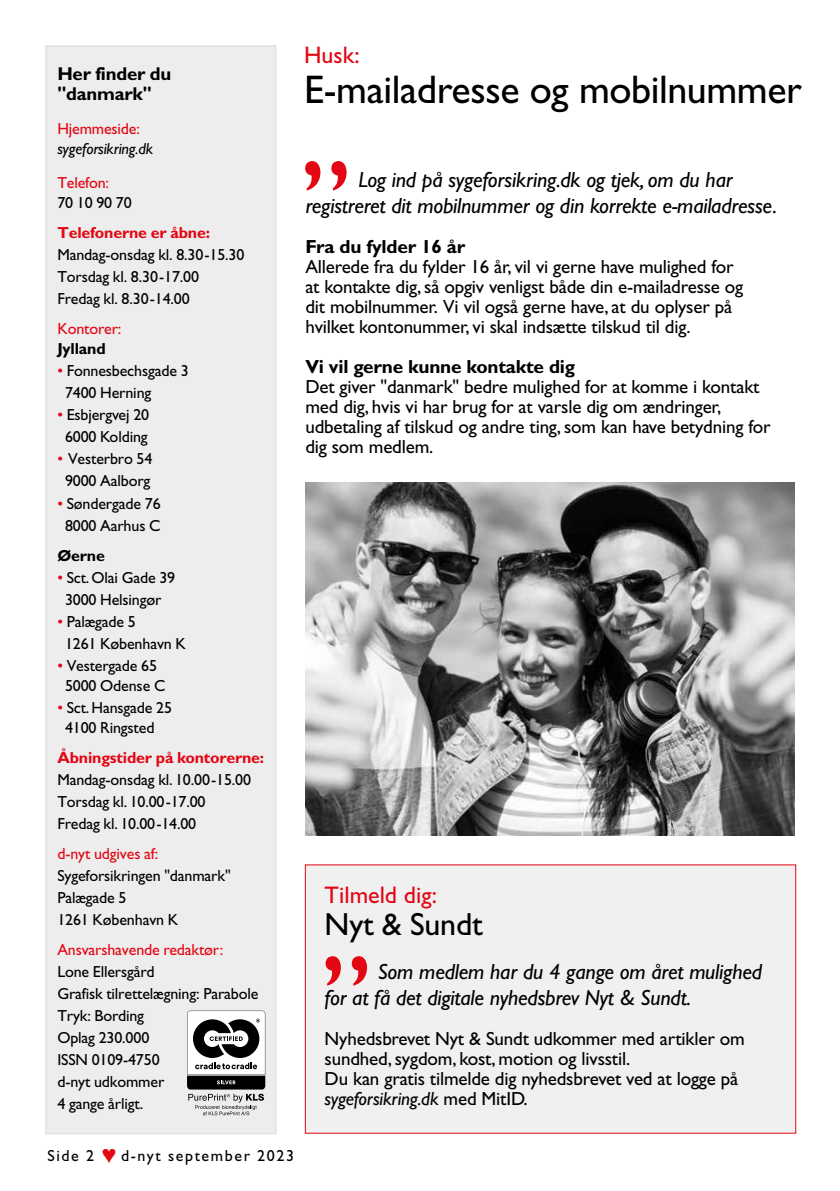
<style>
.page{position:relative;width:840px;height:1191px;background:#fff}
.page>*{position:absolute;margin:0;border:0;box-sizing:border-box;transform-origin:0 0}
.t1{font:120px "Gill Sans";color:#e30613}
.t2{font:40px "Gill Sans";letter-spacing:-.01em;color:#000}
.t3{font:32px "Gill Sans";letter-spacing:-.01em;color:#000}
.t4{font:24px "Gill Sans";color:#e30613}
.t5{font:italic 22px/26px "Gill Sans";letter-spacing:-.01em;color:#000;text-align:center}
.t6{font:19px/20px "Gill Sans";letter-spacing:-.01em;color:#000}
.t7{font:700 19px "Gill Sans";letter-spacing:-.01em;color:#000}
.t8{font:700 18.6px/20px "Gill Sans";letter-spacing:-.01em;color:#000}
.t9{font:16px/22px "Gill Sans";letter-spacing:-.01em;color:#000}
.t10{font:16px "Gill Sans";letter-spacing:-.01em;color:#e30613}
.t11{font:700 16px "Gill Sans";letter-spacing:-.01em;color:#e30613}
.t12{font:16px "Gill Sans";letter-spacing:.1em;color:#000}
.t13{font:italic 16px "Gill Sans";letter-spacing:-.01em;color:#000}
.t14{font:700 16px "Gill Sans";letter-spacing:-.01em;color:#000}
.s1{color:#e30613}
.s2{font-style:italic}
</style>
<div class="page">
<div style="left:305px;top:864px;width:490px;height:269px;background:#f0f0f0"></div>
<div style="left:45px;top:45px;width:231px;height:1089px;background:#ededed;border:1px solid #dadada"></div>
<svg style="left:187px;top:1010px;width:78px;height:105px"></svg>
<img style="left:305px;top:482px;width:489px;height:353px">
<p class="t8" style="left:57px;top:64px;width:115px">Her finder du "danmark"</p>
<p class="t10" style="left:57px;top:120px;width:84px">Hjemmeside:</p>
<p class="t13" style="left:57px;top:140px;width:97px">sygeforsikring.dk</p>
<p class="t10" style="left:57px;top:174px;width:53px">Telefon:</p>
<p class="t9" style="left:57px;top:192px;width:76px">70 10 90 70</p>
<p class="t11" style="left:57px;top:223px;width:154px">Telefonerne er åbne:</p>
<p class="t9" style="left:57px;top:244px;width:188px">Mandag-onsdag kl. 8.30-15.30<br>Torsdag kl. 8.30-17.00<br>Fredag kl. 8.30-14.00</p>
<p class="t10" style="left:57px;top:320px;width:66px">Kontorer:</p>
<p class="t14" style="left:57px;top:339px;width:50px">Jylland</p>
<p class="t9" style="left:65px;top:360px;width:125px;text-indent:-8px"><span class="s1">•</span> Fonnesbechsgade 3<br>7400 Herning</p>
<p class="t9" style="left:57px;top:404px;width:93px;text-align:center"><span class="s1">•</span> Esbjergvej 20<br>6000 Kolding</p>
<p class="t9" style="left:57px;top:448px;width:97px;text-align:center"><span class="s1">•</span> Vesterbro 54<br>9000 Aalborg</p>
<p class="t9" style="left:57px;top:492px;width:105px;text-align:center"><span class="s1">•</span> Søndergade 76<br>8000 Aarhus C</p>
<p class="t14" style="left:57px;top:545px;width:49px">Øerne</p>
<p class="t9" style="left:57px;top:566px;width:119px;text-align:center"><span class="s1">•</span> Sct. Olai Gade 39<br>3000 Helsingør</p>
<p class="t9" style="left:65px;top:610px;width:122px;text-indent:-8px"><span class="s1">•</span> Palægade 5<br>1261 København K</p>
<p class="t9" style="left:57px;top:655px;width:109px;line-height:20px;text-align:center"><span class="s1">•</span> Vestergade 65<br>5000 Odense C</p>
<p class="t9" style="left:65px;top:697px;width:108px;line-height:20px;text-indent:-8px"><span class="s1">•</span> Sct. Hansgade 25<br>4100 Ringsted</p>
<p class="t11" style="left:57px;top:747px;width:208px">Åbningstider på kontorerne:</p>
<p class="t9" style="left:57px;top:768px;width:195px">Mandag-onsdag kl. 10.00-15.00<br>Torsdag kl. 10.00-17.00<br>Fredag kl. 10.00-14.00</p>
<p class="t10" style="left:57px;top:844px;width:102px">d-nyt udgives af:</p>
<p class="t9" style="left:57px;top:864px;width:175px">Sygeforsikringen "danmark"<br>Palægade 5<br>1261 København K</p>
<p class="t10" style="left:57px;top:940px;width:167px">Ansvarshavende redaktør:</p>
<p class="t9" style="left:57px;top:960px;width:202px">Lone Ellersgård<br>Grafisk tilrettelægning: Parabole<br>Tryk: Bording<br>Oplag 230.000<br>ISSN 0109-4750<br>d-nyt udkommer<br>4 gange årligt.</p>
<p class="t4" style="left:304px;top:41px;width:57px">Husk:</p>
<h2 class="t2" style="left:304px;top:66px;width:499px">E-mailadresse og mobilnummer</h2>
<h1 class="t1" style="left:300px;top:135px;width:53px">”</h1>
<p class="t5" style="left:305px;top:167px;width:473px">Log ind på sygeforsikring.dk og tjek, om du har<br>registreret dit mobilnummer og din korrekte e-mailadresse.</p>
<p class="t7" style="left:305px;top:235px;width:161px">Fra du fylder 16 år</p>
<p class="t6" style="left:305px;top:257px;width:439px">Allerede fra du fylder 16 år, vil vi gerne have mulighed for at kontakte dig, så opgiv venligst både din e-mailadresse og dit mobilnummer. Vi vil også gerne have, at du oplyser på hvilket kontonummer, vi skal indsætte tilskud til dig.</p>
<p class="t7" style="left:305px;top:355px;width:271px">Vi vil gerne kunne kontakte dig</p>
<p class="t6" style="left:305px;top:377px;width:466px">Det giver "danmark" bedre mulighed for at komme i kontakt med dig, hvis vi har brug for at varsle dig om ændringer, udbetaling af tilskud og andre ting, som kan have betydning for dig som medlem.</p>
<p class="t4" style="left:324px;top:881px;width:114px">Tilmeld dig:</p>
<h3 class="t3" style="left:324px;top:906px;width:159px">Nyt &amp; Sundt</h3>
<p class="t5" style="left:324px;top:959px;width:439px;text-align:left;text-indent:53px">Som medlem har du 4 gange om året mulighed for at få det digitale nyhedsbrev Nyt &amp; Sundt.</p>
<p class="t6" style="left:324px;top:1029px;width:421px">Nyhedsbrevet Nyt &amp; Sundt udkommer med artikler om sundhed, sygdom, kost, motion og livsstil.<br>Du kan gratis tilmelde dig nyhedsbrevet ved at logge på <span class="s2">sygeforsikring.dk</span> med MitID.</p>
<h1 class="t1" style="left:320px;top:929px;width:53px">”</h1>
<p class="t12" style="left:47px;top:1146px;width:248px">Side 2 <span class="s1">♥</span> d-nyt september 2023</p>
</div>
